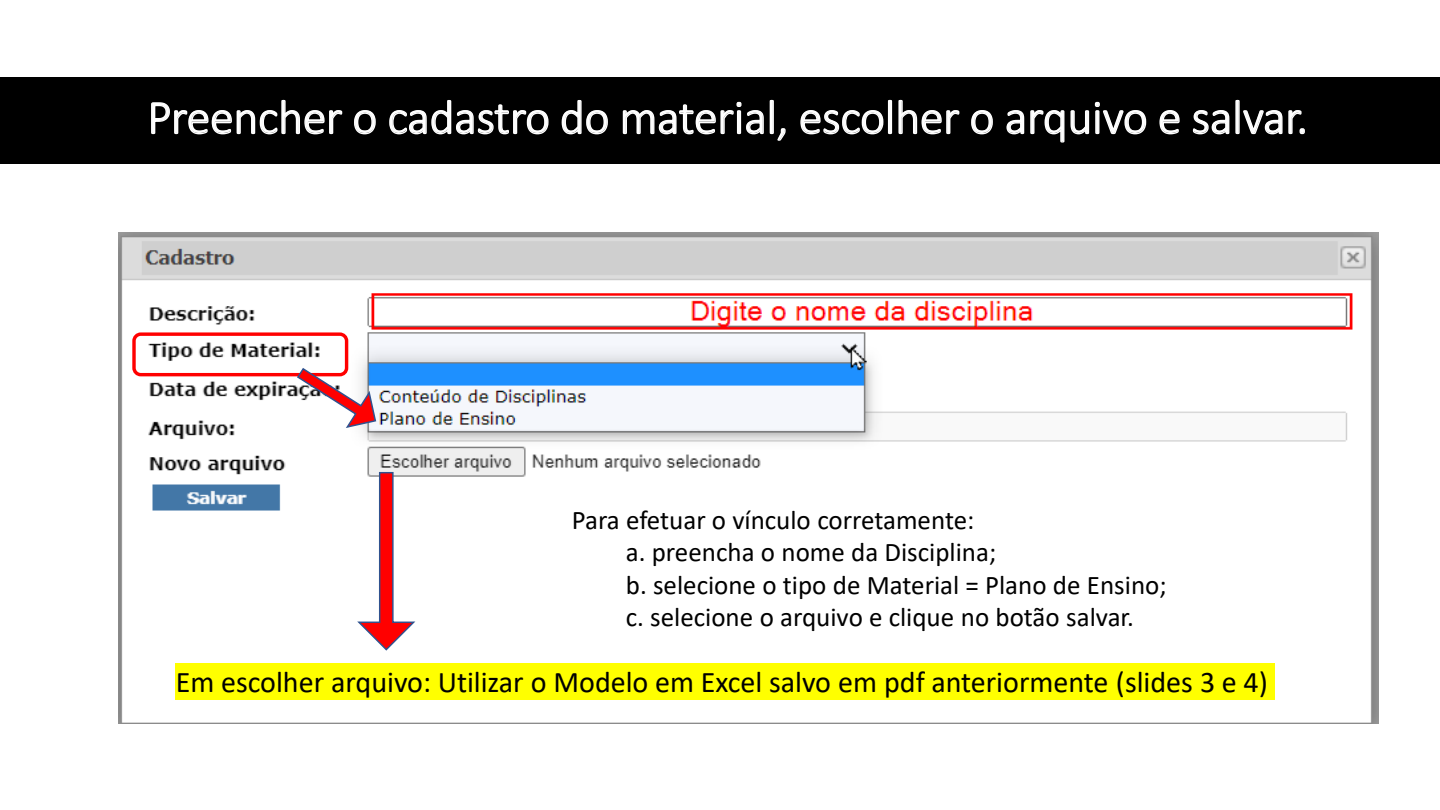
<style>
.page{position:relative;width:1440px;height:810px;background:#fff}
.page>*{position:absolute;margin:0;border:0;box-sizing:border-box;transform-origin:0 0}
.t1{font:300 48px "Calibri";letter-spacing:-.005em;color:#fff}
.t2{font:30px "Calibri";color:#000}
.t3{font:27px/32.4px "Calibri";color:#000}
</style>
<div class="page">
<div style="left:0;top:77px;width:1440px;height:87px;background:#000"></div>
<svg style="left:151px;top:99px;width:192px;height:36px"></svg>
<svg style="left:354px;top:110px;width:22px;height:25px"></svg>
<svg style="left:389px;top:100px;width:160px;height:35px"></svg>
<svg style="left:561px;top:100px;width:47px;height:35px"></svg>
<svg style="left:622px;top:99px;width:164px;height:42px"></svg>
<svg style="left:800px;top:99px;width:160px;height:36px"></svg>
<svg style="left:971px;top:110px;width:22px;height:25px"></svg>
<svg style="left:1006px;top:101px;width:141px;height:42px"></svg>
<svg style="left:1159px;top:110px;width:21px;height:25px"></svg>
<svg style="left:1192px;top:99px;width:113px;height:36px"></svg>
<img style="left:118px;top:233px;width:1260px;height:490px">
<div style="left:132px;top:332px;width:216px;height:44px;border:3px solid #f00;border-radius:7px"></div>
<svg style="left:296px;top:367px;width:81px;height:62px"></svg>
<div style="left:176px;top:663px;width:708px;height:37px;background:#ff0"></div>
<div style="left:884px;top:663px;width:41px;height:37px;background:#ff0"></div>
<div style="left:925px;top:663px;width:6px;height:37px;background:#ff0"></div>
<div style="left:931px;top:663px;width:262px;height:37px;background:#ff0"></div>
<div style="left:1193px;top:663px;width:7px;height:37px;background:#ff0"></div>
<div style="left:1200px;top:663px;width:68px;height:37px;background:#ff0"></div>
<div style="left:1268px;top:663px;width:7px;height:37px;background:#ff0"></div>
<svg style="left:355px;top:471px;width:62px;height:181px"></svg>
<h1 class="t1" style="left:147px;top:88px;width:1162px">Preencher o cadastro do material, escolher o arquivo e salvar.</h1>
<p class="t3" style="left:626px;top:503px;width:542px;text-indent:-54px">Para efetuar o vínculo corretamente:<br>a. preencha o nome da Disciplina;<br>b. selecione o tipo de Material = Plano de Ensino; c. selecione o arquivo e clique no botão salvar.</p>
<p class="t2" style="left:176px;top:661px;width:1094px">Em escolher arquivo: Utilizar o Modelo em Excel salvo em pdf anteriormente (slides 3 e 4)</p>
</div>
